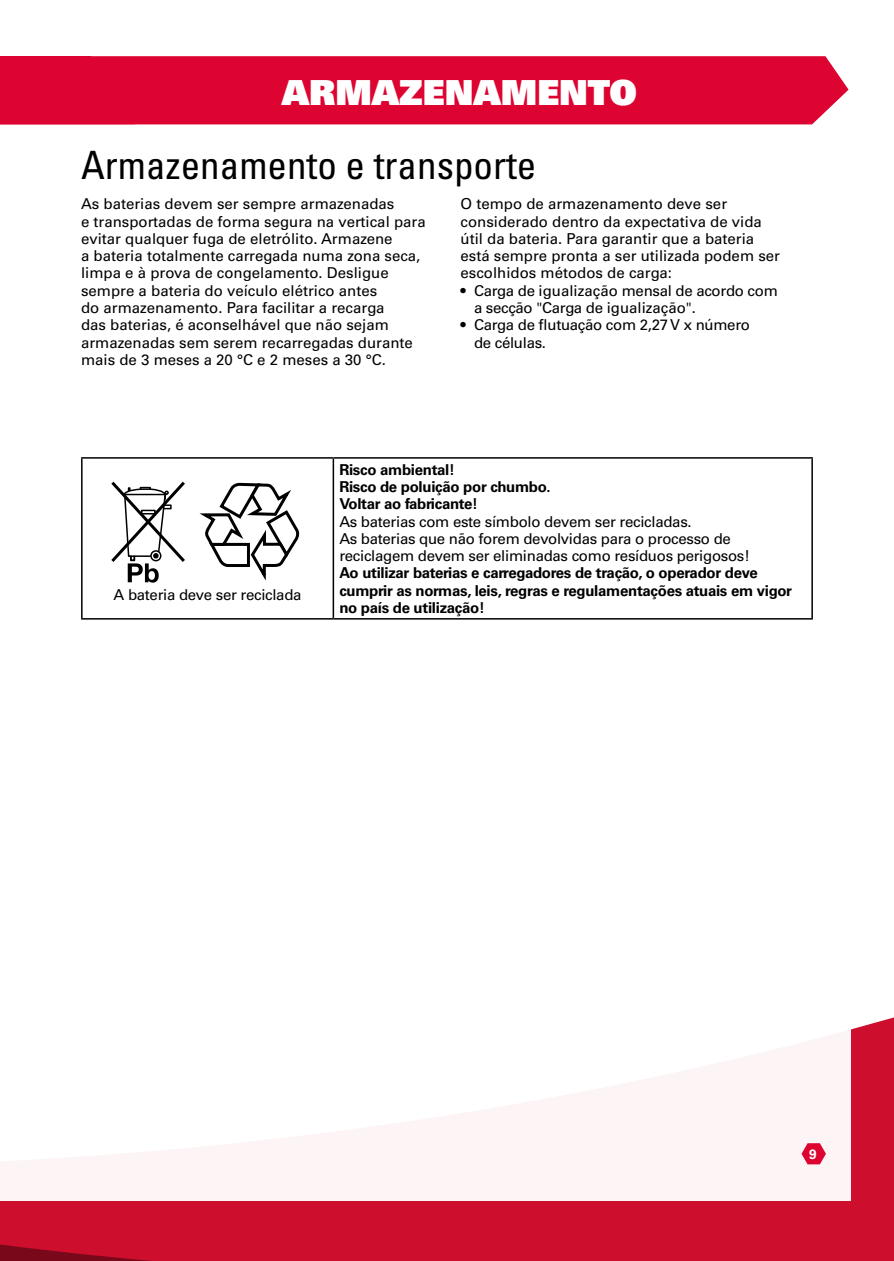
<style>
.page{position:relative;width:894px;height:1261px;background:#fff}
.page>*{position:absolute;margin:0;border:0;box-sizing:border-box;transform-origin:0 0}
.t1{font:condensed 39px "Univers LT Std";color:#000}
.t2{font:34.5px "Univers LT Std X Black";color:#fff}
.t3{font:15px/17.2px "Univers LT Std";color:#000}
.t4{font:15px/17.2px "Univers LT Std";letter-spacing:-.02em;color:#000}
.t5{font:700 15px/17.2px "Univers LT Std";letter-spacing:-.02em;color:#000}
.t6{font:700 13.5px "Univers LT Std";color:#fff}
</style>
<div class="page">
<div style="left:0;top:1017px;width:893px;height:243px;background:#ce0e2d"></div>
<div style="left:0;top:911px;width:850px;height:289px;background:#fff"></div>
<svg style="left:801px;top:1143px;width:24px;height:21px"></svg>
<div style="left:135px;top:56px;width:713px;height:68px;background:#dd0432"></div>
<div style="left:0;top:56px;width:135px;height:68px;background:#dd0432"></div>
<hr style="left:81px;top:457px;width:252px;height:1px;background:#000">
<hr style="left:81px;top:458px;width:1px;height:160px;background:#000">
<hr style="left:333px;top:457px;width:479px;height:1px;background:#000">
<hr style="left:332px;top:458px;width:2px;height:160px;background:#000">
<hr style="left:811px;top:458px;width:1px;height:160px;background:#000">
<hr style="left:81px;top:618px;width:252px;height:1px;background:#000">
<hr style="left:333px;top:618px;width:479px;height:1px;background:#000">
<svg style="left:111px;top:481px;width:74px;height:101px"></svg>
<svg style="left:199px;top:482px;width:101px;height:99px"></svg>
<h2 class="t2" style="left:281px;top:69px;width:357px">ARMAZENAMENTO</h2>
<h1 class="t1" style="left:81px;top:140px;width:456px">Armazenamento e transporte</h1>
<p class="t3" style="left:81px;top:196px;width:346px">As baterias devem ser sempre armazenadas<br>e transportadas de forma segura na vertical para evitar qualquer fuga de eletrólito. Armazene<br>a bateria totalmente carregada numa zona seca, limpa e à prova de congelamento. Desligue sempre a bateria do veículo elétrico antes<br>do armazenamento. Para facilitar a recarga<br>das baterias, é aconselhável que não sejam armazenadas sem serem recarregadas durante mais de 3 meses a 20 °C e 2 meses a 30 °C.</p>
<p class="t3" style="left:460px;top:196px;width:321px">O tempo de armazenamento deve ser considerado dentro da expectativa de vida útil da bateria. Para garantir que a bateria está sempre pronta a ser utilizada podem ser escolhidos métodos de carga:</p>
<p class="t4" style="left:474px;top:282px;width:305px;text-indent:-14px">• Carga de igualização mensal de acordo com a secção "Carga de igualização".</p>
<p class="t4" style="left:474px;top:316px;width:277px;text-indent:-14px">• Carga de flutuação com 2,27 V x número de células.</p>
<p class="t4" style="left:113px;top:586px;width:189px">A bateria deve ser reciclada</p>
<p class="t5" style="left:339px;top:461px;width:213px">Risco ambiental!<br>Risco de poluição por chumbo.<br>Voltar ao fabricante!</p>
<p class="t4" style="left:339px;top:512px;width:412px">As baterias com este símbolo devem ser recicladas.<br>As baterias que não forem devolvidas para o processo de reciclagem devem ser eliminadas como resíduos perigosos!</p>
<p class="t5" style="left:339px;top:564px;width:454px">Ao utilizar baterias e carregadores de tração, o operador deve cumprir as normas, leis, regras e regulamentações atuais em vigor no país de utilização!</p>
<p class="t6" style="left:808px;top:1145px;width:9px">9</p>
</div>
